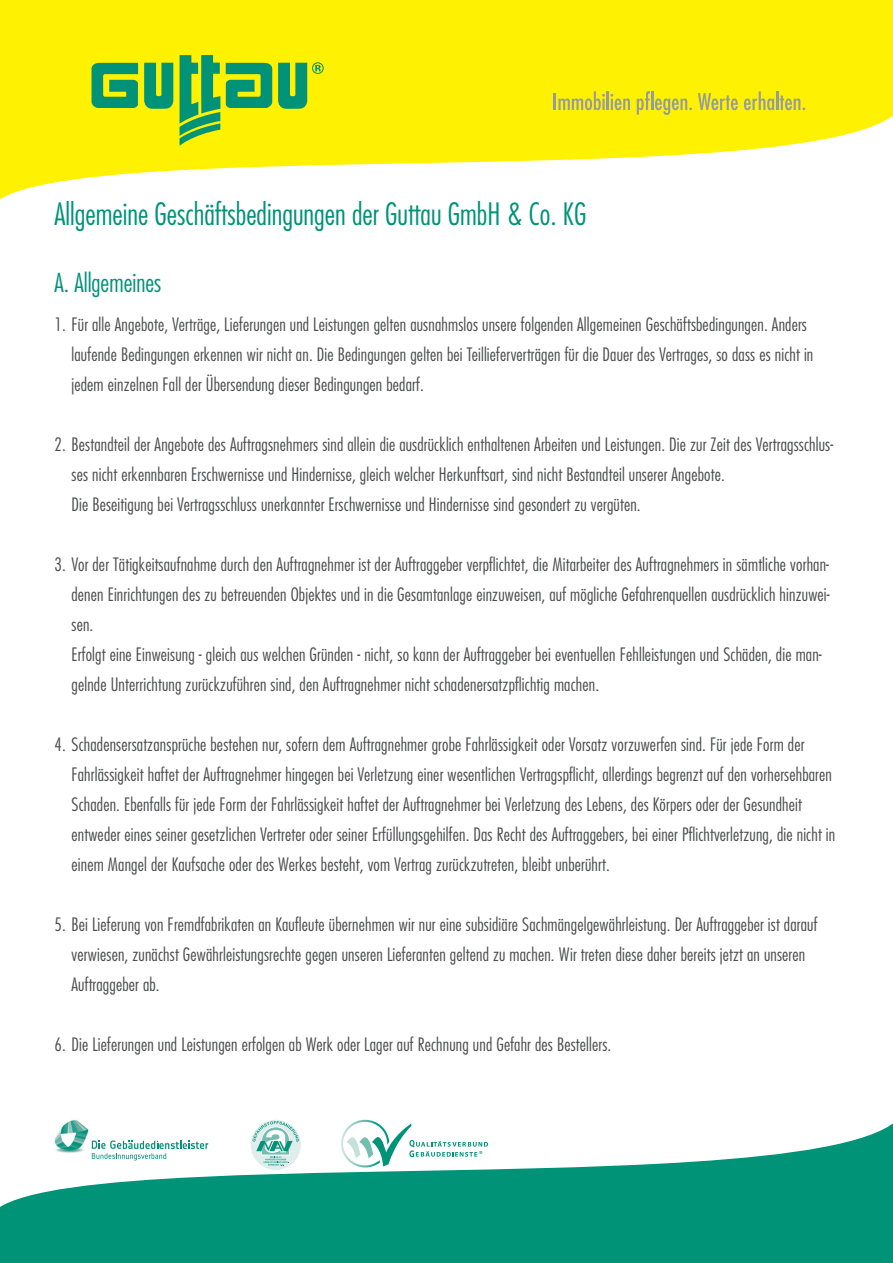
<style>
.page{position:relative;width:893px;height:1263px;background:#fff}
.page>*{position:absolute;margin:0;border:0;box-sizing:border-box;transform-origin:0 0}
.t1{font:300 condensed 30px "Futura";color:#009378}
.t2{font:300 condensed 25.5px "Futura";color:#009378}
.t3{font:300 condensed 18px/30px "Futura";letter-spacing:.01em;color:#4b4c4d}
</style>
<div class="page">
<svg style="left:0;top:0;width:893px;height:200px;fill:#fff101"></svg>
<svg style="left:0;top:1123px;width:893px;height:140px;fill:#009378"></svg>
<svg style="left:144px;top:63px;width:29px;height:46px"></svg>
<svg style="left:92px;top:63px;width:46px;height:45px;background:#32a560"></svg>
<svg style="left:278px;top:62px;width:46px;height:47px;background:#72bd42"></svg>
<svg style="left:226px;top:63px;width:46px;height:45px;background:#31a560"></svg>
<svg style="left:180px;top:55px;width:40px;height:91px;background:#59b44d"></svg>
<svg style="left:554px;top:91px;width:76px;height:19px"></svg>
<svg style="left:637px;top:91px;width:55px;height:24px"></svg>
<svg style="left:698px;top:93px;width:40px;height:17px"></svg>
<svg style="left:744px;top:91px;width:61px;height:19px"></svg>
<div style="left:250px;top:1119px;width:52px;height:52px;border:2px solid #fff;border-radius:50%"></div>
<div style="left:251px;top:1120px;width:50px;height:50px;background:#dfeeec;border-radius:50%"></div>
<svg style="left:253px;top:1121px;width:46px;height:45px"></svg>
<svg style="left:338px;top:1119px;width:150px;height:52px"></svg>
<svg style="left:90px;top:1139px;width:120px;height:23px"></svg>
<img style="left:53px;top:1120px;width:35px;height:33px">
<h1 class="t1" style="left:54px;top:196px;width:533px">Allgemeine Geschäftsbedingungen der Guttau GmbH &amp; Co. KG</h1>
<h2 class="t2" style="left:54px;top:267px;width:108px">A. Allgemeines</h2>
<p class="t3" style="left:72px;top:309px;width:743px;text-indent:-17px">1. Für alle Angebote, Verträge, Lieferungen und Leistungen gelten ausnahmslos unsere folgenden Allgemeinen Geschäftsbedingungen. Anders laufende Bedingungen erkennen wir nicht an. Die Bedingungen gelten bei Teillieferverträgen für die Dauer des Vertrages, so dass es nicht in jedem einzelnen Fall der Übersendung dieser Bedingungen bedarf.</p>
<p class="t3" style="left:72px;top:429px;width:763px;text-indent:-17px">2. Bestandteil der Angebote des Auftragsnehmers sind allein die ausdrücklich enthaltenen Arbeiten und Leistungen. Die zur Zeit des Vertragsschlus&shy;ses nicht erkennbaren Erschwernisse und Hindernisse, gleich welcher Herkunftsart, sind nicht Bestandteil unserer Angebote.<br>Die Beseitigung bei Vertragsschluss unerkannter Erschwernisse und Hindernisse sind gesondert zu vergüten.</p>
<p class="t3" style="left:72px;top:549px;width:760px;text-indent:-17px">3. Vor der Tätigkeitsaufnahme durch den Auftragnehmer ist der Auftraggeber verpflichtet, die Mitarbeiter des Auftragnehmers in sämtliche vorhan&shy;denen Einrichtungen des zu betreuenden Objektes und in die Gesamtanlage einzuweisen, auf mögliche Gefahrenquellen ausdrücklich hinzuwei&shy;sen.<br>Erfolgt eine Einweisung - gleich aus welchen Gründen - nicht, so kann der Auftraggeber bei eventuellen Fehlleistungen und Schäden, die man&shy;gelnde Unterrichtung zurückzuführen sind, den Auftragnehmer nicht schadenersatzpflichtig machen.</p>
<p class="t3" style="left:72px;top:729px;width:765px;text-indent:-17px">4. Schadensersatzansprüche bestehen nur, sofern dem Auftragnehmer grobe Fahrlässigkeit oder Vorsatz vorzuwerfen sind. Für jede Form der Fahrlässigkeit haftet der Auftragnehmer hingegen bei Verletzung einer wesentlichen Vertragspflicht, allerdings begrenzt auf den vorhersehbaren Schaden. Ebenfalls für jede Form der Fahrlässigkeit haftet der Auftragnehmer bei Verletzung des Lebens, des Körpers oder der Gesundheit entweder eines seiner gesetzlichen Vertreter oder seiner Erfüllungsgehilfen. Das Recht des Auftraggebers, bei einer Pflichtverletzung, die nicht in einem Mangel der Kaufsache oder des Werkes besteht, vom Vertrag zurückzutreten, bleibt unberührt.</p>
<p class="t3" style="left:72px;top:909px;width:747px;text-indent:-17px">5. Bei Lieferung von Fremdfabrikaten an Kaufleute übernehmen wir nur eine subsidiäre Sachmängelgewährleistung. Der Auftraggeber ist darauf verwiesen, zunächst Gewährleistungsrechte gegen unseren Lieferanten geltend zu machen. Wir treten diese daher bereits jetzt an unseren<br>Auftraggeber ab.</p>
<p class="t3" style="left:54px;top:1029px;width:558px">6. Die Lieferungen und Leistungen erfolgen ab Werk oder Lager auf Rechnung und Gefahr des Bestellers.</p>
</div>
